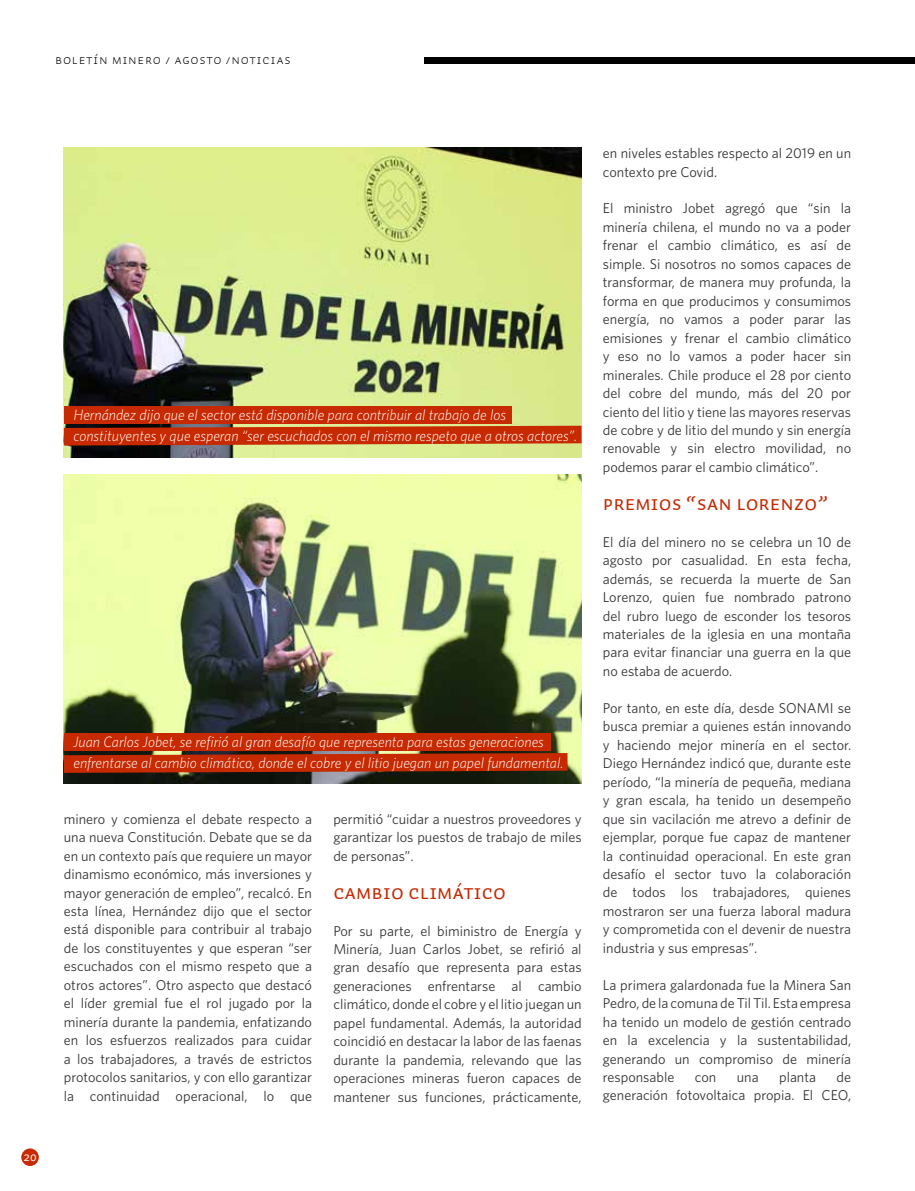
<style>
.page{position:relative;width:915px;height:1191px;background:#fff}
.page>*{position:absolute;margin:0;border:0;box-sizing:border-box;transform-origin:0 0}
.t1{font:21px "Auto 2 Regular Sm Cp";color:#c72901}
.t2{font:italic 300 15px/21px "Whitney";color:#fff}
.t3{font:14.25px/18.5px "Whitney";color:#373437;text-align:justify}
.t4{font:13.5px "Auto 2 Light Sm Cp";letter-spacing:.05em;color:#000}
.t5{font:12.75px "Auto 2 Regular Sm Cp";color:#fff}
</style>
<div class="page">
<div style="left:21px;top:1148px;width:18px;height:18px;background:#c72901;border-radius:50%"></div>
<div style="left:424px;top:57px;width:490px;height:7px;background:#000"></div>
<img style="left:64px;top:148px;width:517px;height:309px">
<img style="left:64px;top:474px;width:517px;height:309px">
<div style="left:64px;top:406px;width:447px;height:17px;background:#c72901"></div>
<div style="left:64px;top:733px;width:486px;height:18px;background:#c72901"></div>
<svg style="left:64px;top:426px;width:517px;height:19px;background:#c33209"></svg>
<svg style="left:64px;top:753px;width:503px;height:20px;background:#b52b06"></svg>
<p class="t4" style="left:55px;top:51px;width:237px">BOLETÍN MINERO / AGOSTO /NOTICIAS</p>
<p class="t5" style="left:23px;top:1149px;width:15px">20</p>
<p class="t2" style="left:73px;top:404px;width:505px">Hernández dijo que el sector está disponible para contribuir al trabajo de los constituyentes y que esperan “ser escuchados con el mismo respeto que a otros actores”.</p>
<p class="t2" style="left:73px;top:731px;width:491px">Juan Carlos Jobet, se refirió al gran desafío que representa para estas generaciones enfrentarse al cambio climático, donde el cobre y el litio juegan un papel fundamental.</p>
<p class="t3" style="left:64px;top:809px;width:250px">minero y comienza el debate respecto a una nueva Constitución. Debate que se da en un contexto país que requiere un mayor dinamismo económico, más inversiones y mayor generación de empleo”, recalcó. En esta línea, Hernández dijo que el sector está disponible para contribuir al trabajo de los constituyentes y que esperan “ser escuchados con el mismo respeto que a otros actores”. Otro aspecto que destacó el líder gremial fue el rol jugado por la minería durante la pandemia, enfatizando en los esfuerzos realizados para cuidar a los trabajadores, a través de estrictos protocolos sanitarios, y con ello garantizar la continuidad operacional, lo que</p>
<p class="t3" style="left:333px;top:809px;width:250px">permitió “cuidar a nuestros proveedores y garantizar los puestos de trabajo de miles de personas”.</p>
<h1 class="t1" style="left:333px;top:879px;width:174px">CAMBIO CLIMÁTICO</h1>
<p class="t3" style="left:333px;top:921px;width:250px">Por su parte, el biministro de Energía y Minería, Juan Carlos Jobet, se refirió al gran desafío que representa para estas generaciones enfrentarse al cambio climático, donde el cobre y el litio juegan un papel fundamental. Además, la autoridad coincidió en destacar la labor de las faenas durante la pandemia, relevando que las operaciones mineras fueron capaces de mantener sus funciones, prácticamente,</p>
<p class="t3" style="left:602px;top:144px;width:250px">en niveles estables respecto al 2019 en un contexto pre Covid.</p>
<p class="t3" style="left:602px;top:199px;width:250px">El ministro Jobet agregó que “sin la minería chilena, el mundo no va a poder frenar el cambio climático, es así de simple. Si nosotros no somos capaces de transformar, de manera muy profunda, la forma en que producimos y consumimos energía, no vamos a poder parar las emisiones y frenar el cambio climático y eso no lo vamos a poder hacer sin minerales. Chile produce el 28 por ciento del cobre del mundo, más del 20 por ciento del litio y tiene las mayores reservas de cobre y de litio del mundo y sin energía renovable y sin electro movilidad, no podemos parar el cambio climático”.</p>
<h1 class="t1" style="left:602px;top:490px;width:226px">PREMIOS “SAN LORENZO”</h1>
<p class="t3" style="left:602px;top:532px;width:250px">El día del minero no se celebra un 10 de agosto por casualidad. En esta fecha, además, se recuerda la muerte de San Lorenzo, quien fue nombrado patrono del rubro luego de esconder los tesoros materiales de la iglesia en una montaña para evitar financiar una guerra en la que no estaba de acuerdo.</p>
<p class="t3" style="left:602px;top:698px;width:250px">Por tanto, en este día, desde SONAMI se busca premiar a quienes están innovando y haciendo mejor minería en el sector.<br>Diego Hernández indicó que, durante este período, “la minería de pequeña, mediana y gran escala, ha tenido un desempeño que sin vacilación me atrevo a definir de ejemplar, porque fue capaz de mantener la continuidad operacional. En este gran desafío el sector tuvo la colaboración de todos los trabajadores, quienes mostraron ser una fuerza laboral madura y comprometida con el devenir de nuestra industria y sus empresas”.</p>
<p class="t3" style="left:602px;top:975px;width:250px">La primera galardonada fue la Minera San Pedro, de la comuna de Til Til. Esta empresa ha tenido un modelo de gestión centrado en la excelencia y la sustentabilidad, generando un compromiso de minería responsable</p>
<p class="t3" style="left:602px;top:1067px;width:250px;text-align:right">de<br>generación fotovoltaica propia. El CEO,</p>
<p class="t3" style="left:694px;top:1067px;width:23px">con</p>
<p class="t3" style="left:736px;top:1067px;width:23px">una</p>
<p class="t3" style="left:778px;top:1067px;width:38px">planta</p>
</div>
